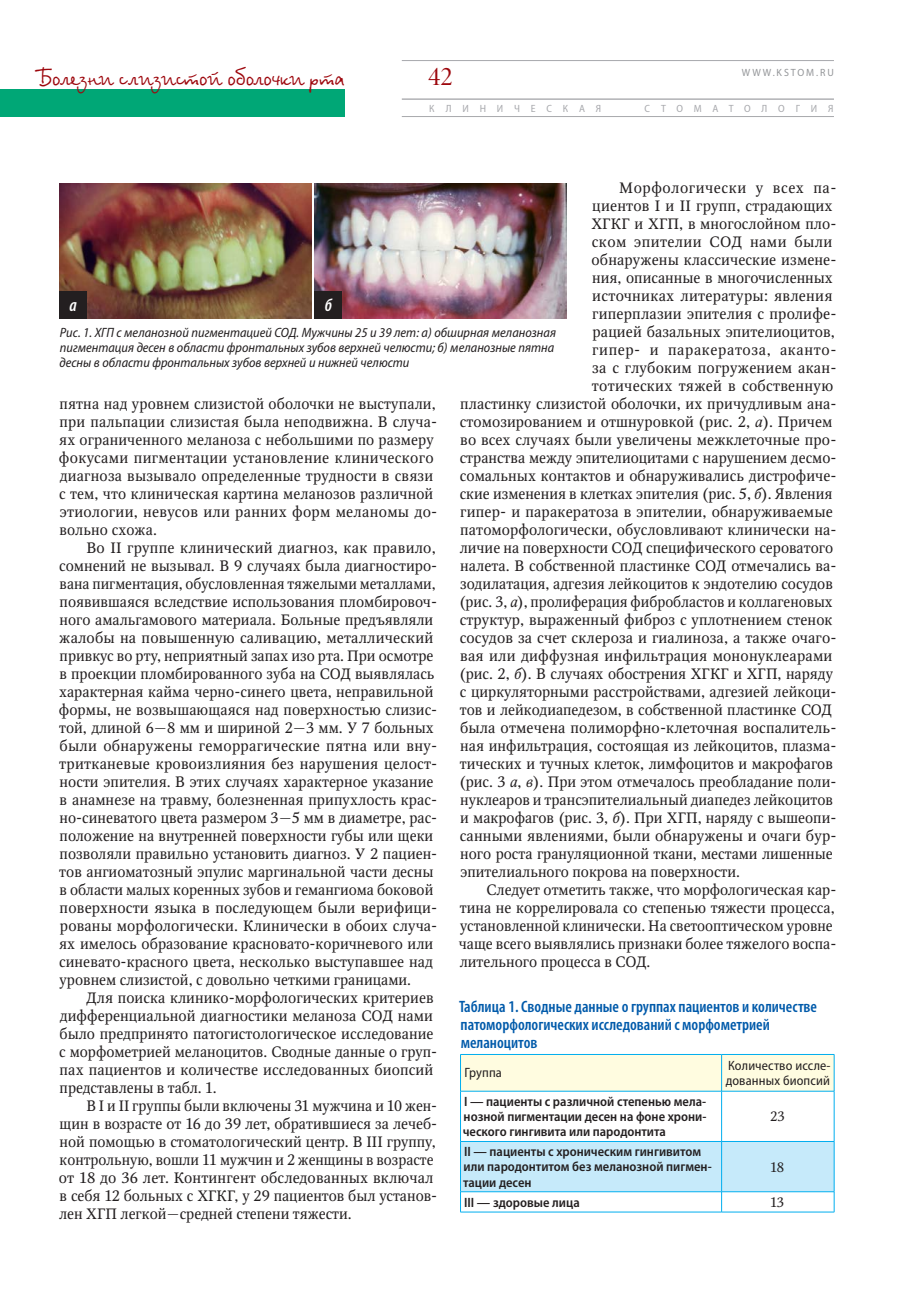
<style>
.page{position:relative;width:906px;height:1289px;background:#fff}
.page>*{position:absolute;margin:0;border:0;box-sizing:border-box;transform-origin:0 0}
.t1{font:27px "Minion Pro Disp";color:#9d070d}
.t2{font:22.5px "Betina Script";color:#9d070d}
.t3{font:italic 600 condensed 18px "Myriad Pro";color:#fff}
.t4{font:600 condensed 16.5px/18px "Myriad Pro";color:#015aaa}
.t5{font:15px/18px "Octava";color:#231f20}
.t6{font:15px "Octava";letter-spacing:.035em;color:#231f20}
.t7{font:15px "Octava";letter-spacing:.025em;color:#231f20}
.t8{font:15px "Octava";letter-spacing:.04em;color:#231f20}
.t9{font:italic semi-condensed 13.5px/15px "Myriad Pro";color:#231f20}
.t10{font:600 semi-condensed 13.5px/15.1px "Myriad Pro";color:#231f20;text-align:justify}
.t11{font:semi-condensed 13.5px/15.1px "Myriad Pro";letter-spacing:.01em;color:#231f20}
.t12{font:13.5px "Octava";color:#231f20}
.t13{font:semi-condensed 10.5px "Myriad Pro";letter-spacing:1.01em;color:#a8a9ad}
.t14{font:10.5px "Myriad Pro";letter-spacing:.195em;color:#939598;scale:.95 1}
.s1{font-style:italic}
</style>
<div class="page">
<hr style="left:402px;top:60px;width:432px;height:1px;background:#a8a9ad">
<div style="left:0;top:89px;width:345px;height:27px;background:#00a776"></div>
<hr style="left:402px;top:98px;width:432px;height:2px;background:#a8a9ad">
<hr style="left:402px;top:116px;width:432px;height:1px;background:#a8a9ad">
<img style="left:60px;top:184px;width:252px;height:135px">
<img style="left:315px;top:184px;width:252px;height:135px">
<div style="left:60px;top:292px;width:27px;height:27px;background:#231f20"></div>
<div style="left:315px;top:292px;width:27px;height:27px;background:#231f20"></div>
<div style="left:461px;top:1055px;width:373px;height:35px;background:#fffce0"></div>
<hr style="left:460px;top:1091px;width:1px;height:50px;background:#00aeef">
<hr style="left:460px;top:1211px;width:261px;height:1px;background:#00aeef">
<hr style="left:721px;top:1091px;width:1px;height:50px;background:#00aeef">
<hr style="left:834px;top:1091px;width:1px;height:50px;background:#00aeef">
<svg style="left:460px;top:1141px;width:375px;height:70px"></svg>
<hr style="left:721px;top:1211px;width:113px;height:1px;background:#00aeef">
<hr style="left:721px;top:1054px;width:113px;height:1px;background:#00aeef">
<hr style="left:834px;top:1054px;width:1px;height:36px;background:#00aeef">
<hr style="left:721px;top:1090px;width:113px;height:1px;background:#00aeef">
<hr style="left:460px;top:1054px;width:261px;height:1px;background:#00aeef">
<hr style="left:460px;top:1054px;width:1px;height:36px;background:#00aeef">
<hr style="left:721px;top:1054px;width:1px;height:36px;background:#00aeef">
<hr style="left:460px;top:1090px;width:261px;height:1px;background:#00aeef">
<h2 class="t2" style="left:38px;top:64px;width:308px">Болезни слизистой оболочки рта</h2>
<h1 class="t1" style="left:428px;top:60px;width:26px">42</h1>
<p class="t13" style="left:429px;top:102px;width:173px">КЛИНИЧЕСКАЯ</p>
<p class="t13" style="left:644px;top:102px;width:191px">СТОМАТОЛОГИЯ</p>
<p class="t14" style="left:742px;top:66px;width:98px">WWW.KSTOM.RU</p>
<p class="t8" style="left:619px;top:178px;width:219px">Морфологически у всех па-</p>
<p class="t5" style="left:592px;top:196px;width:242px">циентов I и II групп, страдающих</p>
<p class="t5" style="left:591px;top:214px;width:246px">ХГКГ и ХГП, в многослойном пло-</p>
<p class="t7" style="left:592px;top:232px;width:242px">ском эпителии СОД нами были</p>
<p class="t5" style="left:591px;top:250px;width:246px">обнаружены классические измене-</p>
<p class="t5" style="left:592px;top:268px;width:242px">ния, описанные в многочисленных</p>
<p class="t5" style="left:592px;top:286px;width:242px">источниках литературы: явления</p>
<p class="t5" style="left:592px;top:304px;width:246px">гиперплазии эпителия с пролифе-</p>
<p class="t5" style="left:592px;top:322px;width:244px">рацией базальных эпителиоцитов,</p>
<p class="t6" style="left:592px;top:340px;width:246px">гипер- и паракератоза, аканто-</p>
<p class="t5" style="left:592px;top:358px;width:246px">за с глубоким погружением акан-</p>
<p class="t5" style="left:592px;top:376px;width:243px">тотических тяжей в собственную</p>
<p class="t5" style="left:460px;top:394px;width:378px">пластинку слизистой оболочки, их причудливым ана-</p>
<p class="t5" style="left:460px;top:412px;width:374px">стомозированием и отшнуровкой (рис. 2, <span class="s1">а</span>). Причем</p>
<p class="t5" style="left:460px;top:430px;width:378px">во всех случаях были увеличены межклеточные про-</p>
<p class="t5" style="left:460px;top:448px;width:378px">странства между эпителиоцитами с нарушением десмо-</p>
<p class="t5" style="left:460px;top:466px;width:378px">сомальных контактов и обнаруживались дистрофиче-</p>
<p class="t5" style="left:460px;top:484px;width:374px">ские изменения в клетках эпителия (рис. 5, <span class="s1">б</span>). Явления</p>
<p class="t5" style="left:460px;top:502px;width:374px">гипер- и паракератоза в эпителии, обнаруживаемые</p>
<p class="t5" style="left:460px;top:520px;width:378px">патоморфологически, обусловливают клинически на-</p>
<p class="t5" style="left:460px;top:538px;width:375px">личие на поверхности СОД специфического сероватого</p>
<p class="t5" style="left:460px;top:556px;width:378px">налета. В собственной пластинке СОД отмечались ва-</p>
<p class="t5" style="left:460px;top:574px;width:374px">зодилатация, адгезия лейкоцитов к эндотелию сосудов</p>
<p class="t5" style="left:459px;top:592px;width:375px">(рис. 3, <span class="s1">а</span>), пролиферация фибробластов и коллагеновых</p>
<p class="t5" style="left:460px;top:610px;width:374px">структур, выраженный фиброз с уплотнением стенок</p>
<p class="t5" style="left:460px;top:628px;width:378px">сосудов за счет склероза и гиалиноза, а также очаго-</p>
<p class="t5" style="left:460px;top:646px;width:374px">вая или диффузная инфильтрация мононуклеарами</p>
<p class="t5" style="left:459px;top:664px;width:375px">(рис. 2, <span class="s1">б</span>). В случаях обострения ХГКГ и ХГП, наряду</p>
<p class="t5" style="left:460px;top:682px;width:378px">с циркуляторными расстройствами, адгезией лейкоци-</p>
<p class="t5" style="left:460px;top:700px;width:374px">тов и лейкодиапедезом, в собственной пластинке СОД</p>
<p class="t5" style="left:460px;top:718px;width:378px">была отмечена полиморфно-клеточная воспалитель-</p>
<p class="t5" style="left:460px;top:736px;width:378px">ная инфильтрация, состоящая из лейкоцитов, плазма-</p>
<p class="t5" style="left:460px;top:754px;width:374px">тических и тучных клеток, лимфоцитов и макрофагов</p>
<p class="t5" style="left:459px;top:772px;width:378px">(рис. 3 <span class="s1">а</span>, <span class="s1">в</span>). При этом отмечалось преобладание поли-</p>
<p class="t5" style="left:460px;top:790px;width:374px">нуклеаров и трансэпителиальный диапедез лейкоцитов</p>
<p class="t5" style="left:460px;top:808px;width:378px">и макрофагов (рис. 3, <span class="s1">б</span>). При ХГП, наряду с вышеопи-</p>
<p class="t5" style="left:460px;top:826px;width:378px">санными явлениями, были обнаружены и очаги бур-</p>
<p class="t5" style="left:460px;top:844px;width:374px">ного роста грануляционной ткани, местами лишенные</p>
<p class="t5" style="left:460px;top:862px;width:281px">эпителиального покрова на поверхности.</p>
<p class="t5" style="left:486px;top:880px;width:351px">Следует отметить также, что морфологическая кар-</p>
<p class="t5" style="left:460px;top:898px;width:376px">тина не коррелировала со степенью тяжести процесса,</p>
<p class="t5" style="left:460px;top:916px;width:374px">установленной клинически. На светооптическом уровне</p>
<p class="t5" style="left:459px;top:934px;width:379px">чаще всего выявлялись признаки более тяжелого воспа-</p>
<p class="t5" style="left:460px;top:952px;width:192px">лительного процесса в СОД.</p>
<p class="t3" style="left:69px;top:294px;width:9px">а</p>
<p class="t3" style="left:325px;top:294px;width:9px">б</p>
<p class="t9" style="left:60px;top:325px;width:498px">Рис. 1. ХГП с меланозной пигментацией СОД. Мужчины 25 и 39 лет: а) обширная меланозная пигментация десен в области фронтальных зубов верхней челюсти; б) меланозные пятна десны в области фронтальных зубов верхней и нижней челюсти</p>
<p class="t5" style="left:59px;top:394px;width:380px">пятна над уровнем слизистой оболочки не выступали, при пальпации слизистая была неподвижна. В случа&shy;ях ограниченного меланоза с небольшими по размеру фокусами пигментации установление клинического диагноза вызывало определенные трудности в связи с тем, что клиническая картина меланозов различной этиологии, невусов или ранних форм меланомы до&shy;вольно схожа.</p>
<p class="t5" style="left:59px;top:538px;width:380px;text-indent:27px">Во II группе клинический диагноз, как правило, сомнений не вызывал. В 9 случаях была диагностиро&shy;вана пигментация, обусловленная тяжелыми металлами, появившаяся вследствие использования пломбировоч&shy;ного амальгамового материала. Больные предъявляли жалобы на повышенную саливацию, металлический привкус во рту, неприятный запах изо рта. При осмотре в проекции пломбированного зуба на СОД выявлялась характерная кайма черно-синего цвета, неправильной формы, не возвышающаяся над поверхностью слизис&shy;той, длиной 6—8 мм и шириной 2—3 мм. У 7 больных были обнаружены геморрагические пятна или вну&shy;тритканевые кровоизлияния без нарушения целост&shy;ности эпителия. В этих случаях характерное указание в анамнезе на травму, болезненная припухлость крас&shy;но-синеватого цвета размером 3—5 мм в диаметре, рас&shy;положение на внутренней поверхности губы или щеки позволяли правильно установить диагноз. У 2 пациен&shy;тов ангиоматозный эпулис маргинальной части десны в области малых коренных зубов и гемангиома боковой поверхности языка в последующем были верифици&shy;рованы морфологически. Клинически в обоих случа&shy;ях имелось образование красновато-коричневого или синевато-красного цвета, несколько выступавшее над уровнем слизистой, с довольно четкими границами.</p>
<p class="t5" style="left:59px;top:988px;width:379px;text-indent:27px">Для поиска клинико-морфологических критериев дифференциальной диагностики меланоза СОД нами было предпринято патогистологическое исследование с морфометрией меланоцитов. Сводные данные о груп&shy;пах пациентов и количестве исследованных биопсий представлены в табл. 1.</p>
<p class="t5" style="left:59px;top:1096px;width:380px;text-indent:27px">В I и II группы были включены 31 мужчина и 10 жен&shy;щин в возрасте от 16 до 39 лет, обратившиеся за лечеб&shy;ной помощью в стоматологический центр. В III группу, контрольную, вошли 11 мужчин и 2 женщины в возрасте от 18 до 36 лет. Контингент обследованных включал в себя 12 больных с ХГКГ, у 29 пациентов был установ&shy;лен ХГП легкой—средней степени тяжести.</p>
<p class="t4" style="left:459px;top:997px;width:359px">Таблица 1. Сводные данные о группах пациентов и количестве патоморфологических исследований с морфометрией меланоцитов</p>
<p class="t11" style="left:464px;top:1064px;width:39px">Группа</p>
<p class="t11" style="left:725px;top:1057px;width:106px">Количество иссле&shy;дованных биопсий</p>
<p class="t10" style="left:463px;top:1093px;width:245px">I — пациенты с различной степенью мела&shy;нозной пигментации десен на фоне хрони&shy;ческого гингивита или пародонтита</p>
<p class="t12" style="left:770px;top:1108px;width:16px">23</p>
<p class="t10" style="left:463px;top:1143px;width:250px;text-align:left">II — пациенты с хроническим гингивитом или пародонтитом без меланозной пигмен&shy;тации десен</p>
<p class="t12" style="left:770px;top:1158px;width:16px">18</p>
<p class="t10" style="left:464px;top:1194px;width:117px">III — здоровые лица</p>
<p class="t12" style="left:770px;top:1193px;width:16px">13</p>
</div>
